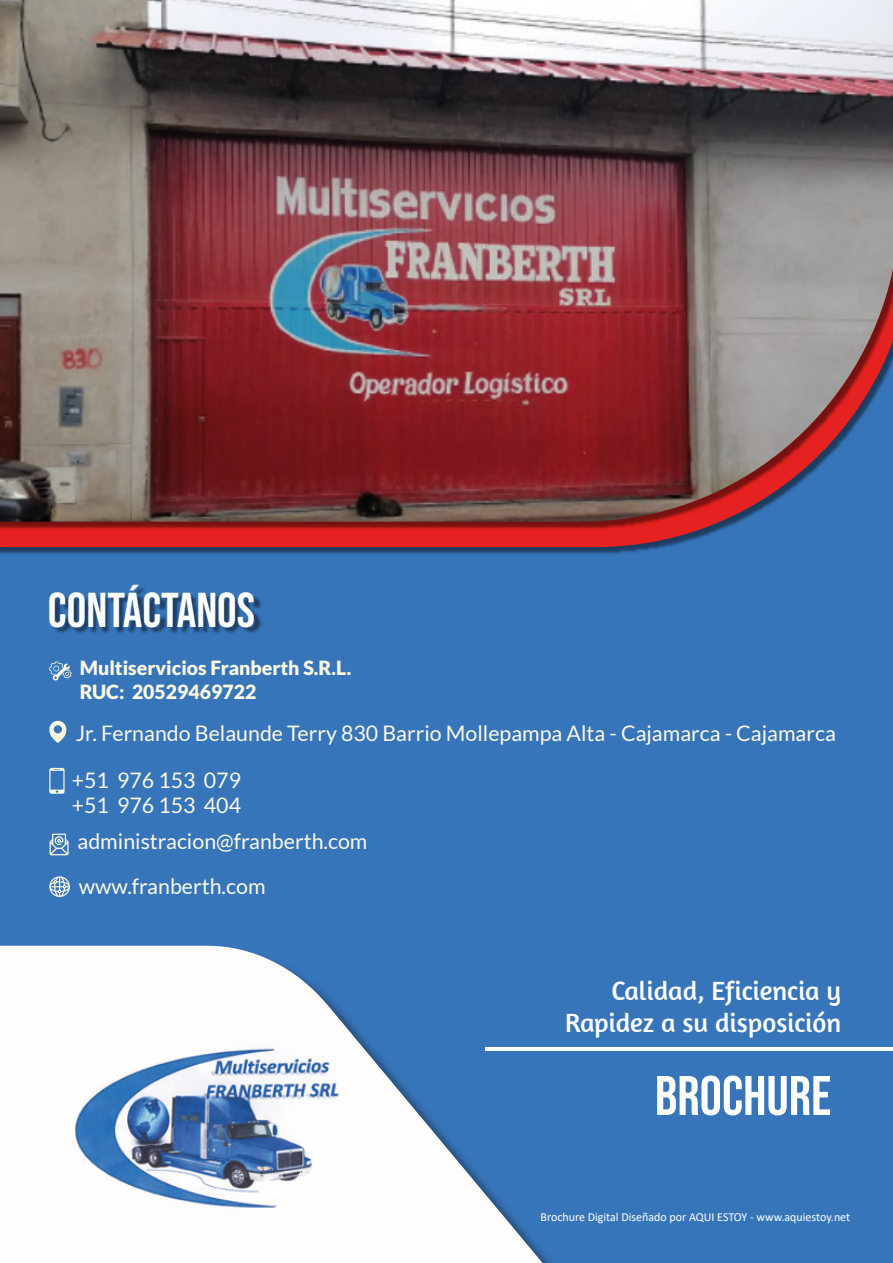
<style>
.page{position:relative;width:893px;height:1263px;background:#3775ba}
.page>*{position:absolute;margin:0;border:0;box-sizing:border-box;transform-origin:0 0}
.t1{font:55.5px "Bebas Neue";color:#fff}
.t2{font:48.9px "Bebas Neue";color:#fff}
.t3{font:27px/32.4px "Amaranth";color:#fff;text-align:right}
.t4{font:21.45px/45px "Lato";color:#fbf9e1}
.t5{font:900 19.5px "Lato";color:#fbf9e1}
.t6{font:12.3px "Calibri";color:#fff}
</style>
<div class="page">
<hr style="left:486px;top:1047px;width:407px;height:3px;background:#fff">
<svg style="left:0;top:531px;width:718px;height:16px;background:#d62627"></svg>
<svg style="left:0;top:946px;width:549px;height:317px;fill:#fefdfc"></svg>
<img style="left:73px;top:1045px;width:267px;height:166px">
<img style="left:0;top:0;width:893px;height:522px">
<svg style="left:50px;top:834px;width:19px;height:21px"></svg>
<svg style="left:49px;top:876px;width:21px;height:21px"></svg>
<svg style="left:49px;top:768px;width:16px;height:26px"></svg>
<img style="left:52px;top:587px;width:210px;height:47px">
<svg style="left:49px;top:721px;width:17px;height:22px"></svg>
<svg style="left:49px;top:661px;width:23px;height:20px"></svg>
<h2 class="t2" style="left:48px;top:582px;width:209px">CONTÁCTANOS</h2>
<p class="t5" style="left:80px;top:657px;width:273px">Multiservicios Franberth S.R.L.</p>
<p class="t5" style="left:80px;top:681px;width:178px">RUC: 20529469722</p>
<p class="t4" style="left:76px;top:710px;width:762px">Jr. Fernando Belaunde Terry 830 Barrio Mollepampa Alta - Cajamarca - Cajamarca</p>
<p class="t4" style="left:72px;top:767px;width:171px;line-height:25.7px">+51 976 153 079 +51 976 153 404</p>
<p class="t4" style="left:78px;top:819px;width:291px">administracion@franberth.com www.franberth.com</p>
<p class="t3" style="left:565px;top:974px;width:277px">Calidad, Eficiencia y<br>Rapidez a su disposición</p>
<h1 class="t1" style="left:655px;top:1064px;width:178px">BROCHURE</h1>
<p class="t6" style="left:541px;top:1208px;width:311px">Brochure Digital Diseñado por AQUI ESTOY - www.aquiestoy.net</p>
</div>
